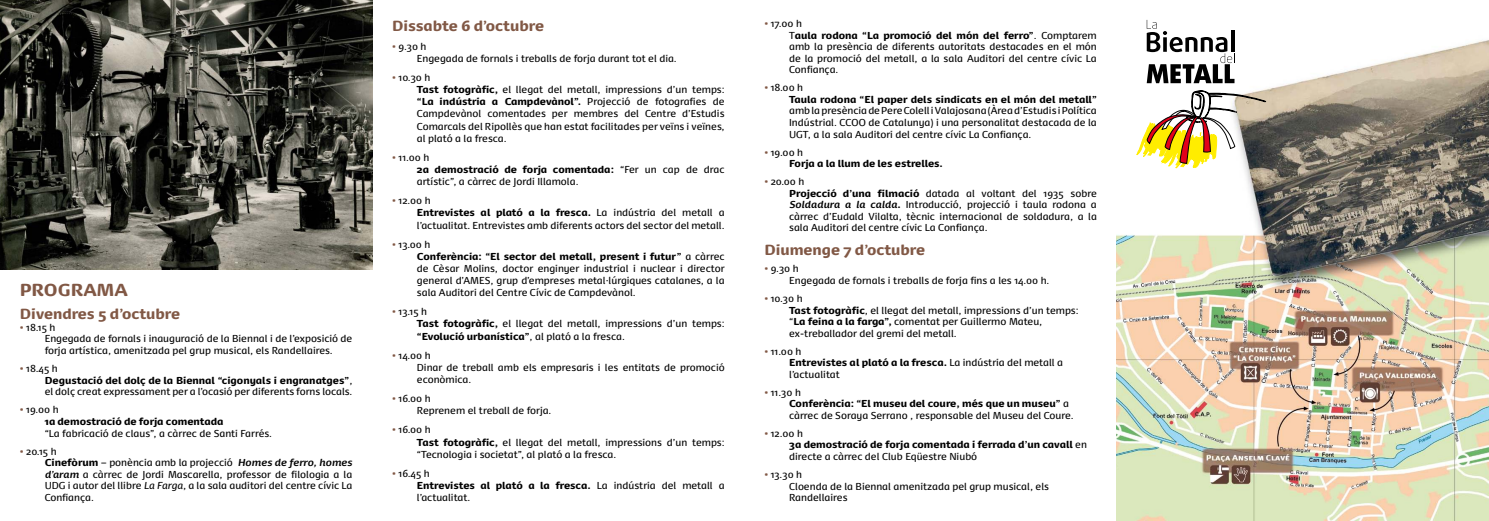
<style>
.page{position:relative;width:1489px;height:521px;background:#fff}
.page>*{position:absolute;margin:0;border:0;box-sizing:border-box;transform-origin:0 0}
.t1{font:900 16.62px "Dancer Pro";letter-spacing:-.015em;color:#815845}
.t2{font:900 14px "Dancer Pro";color:#815845}
.t3{font:9.62px/12.2px "Dancer Pro";color:#000}
.t4{font:900 9.62px/11.5px "Dancer Pro";color:#000}
.s1{color:#815845}
.s2{font-weight:900}
.s3{font-weight:400;color:#815845}
.s4{font-weight:400}
.s5{font-weight:700;font-style:italic}
.s6{font-style:italic}
</style>
<div class="page">
<img style="left:1116px;top:30px;width:372px;height:491px">
<img style="left:0;top:0;width:372px;height:270px">
<svg style="left:1136px;top:91px;width:129px;height:77px"></svg>
<svg style="left:1146px;top:20px;width:88px;height:63px"></svg>
<h1 class="t1" style="left:20px;top:277px;width:109px">PROGRAMA</h1>
<h2 class="t2" style="left:20px;top:303px;width:162px">Divendres 5 d’octubre</h2>
<p class="t3" style="left:45px;top:321px;width:309px;line-height:11.6px;text-indent:-25px"><span class="s1">•</span> 18.15 h<br>Engegada de fornals i inauguració de la Biennal i de l’exposició de forja artística, amenitzada pel grup musical, els Randellaires.</p>
<p class="t3" style="left:45px;top:362px;width:309px;line-height:11.6px;text-indent:-25px"><span class="s1">•</span> 18.45 h<br><span class="s2">Degustació del dolç de la Biennal “cigonyals i engranatges”</span>, el dolç creat expressament per a l’ocasió per diferents forns locals.</p>
<p class="t4" style="left:45px;top:403px;width:180px;text-indent:-25px"><span class="s3">•</span> <span class="s4">19.00 h<br></span>1a demostració de forja comentada</p>
<p class="t3" style="left:45px;top:426px;width:229px">“La fabricació de claus”, a càrrec de Santi Farrés.</p>
<p class="t3" style="left:45px;top:445px;width:309px;line-height:11.6px;text-indent:-25px"><span class="s1">•</span> 20.15 h<br><span class="s2">Cinefòrum</span> – ponència amb la projecció <span class="s5">Homes de ferro, homes d’aram</span> a càrrec de Jordi Mascarella, professor de filologia a la UDG i autor del llibre <span class="s6">La Farga</span>, a la sala auditori del centre cívic La Confiança.</p>
<h2 class="t2" style="left:392px;top:15px;width:153px">Dissabte 6 d’octubre</h2>
<p class="t3" style="left:417px;top:40px;width:261px;text-indent:-25px"><span class="s1">•</span> 9.30 h<br>Engegada de fornals i treballs de forja durant tot el dia.</p>
<p class="t3" style="left:417px;top:71px;width:309px;text-indent:-25px"><span class="s1">•</span> 10.30 h<br><span class="s2">Tast fotogràfic,</span> el llegat del metall, impressions d’un temps: <span class="s2">“La indústria a Campdevànol”.</span> Projecció de fotografies de Campdevànol comentades per membres del Centre d’Estudis Comarcals del Ripollès que han estat facilitades per veïns i veïnes, al plató a la fresca.</p>
<p class="t3" style="left:417px;top:151px;width:309px;text-indent:-25px"><span class="s1">•</span> 11.00 h<br><span class="s2">2a demostració de forja comentada:</span> “Fer un cap de drac artístic”, a càrrec de Jordi Illamola.</p>
<p class="t3" style="left:417px;top:194px;width:309px;text-indent:-25px"><span class="s1">•</span> 12.00 h<br><span class="s2">Entrevistes al plató a la fresca.</span> La indústria del metall a l’actualitat. Entrevistes amb diferents actors del sector del metall.</p>
<p class="t3" style="left:417px;top:237px;width:309px;text-indent:-25px"><span class="s1">•</span> 13.00 h<br><span class="s2">Conferència: “El sector del metall, present i futur”</span> a càrrec de Cèsar Molins, doctor enginyer industrial i nuclear i director general d’AMES, grup d’empreses metal·lúrgiques catalanes, a la sala Auditori del Centre Cívic de Campdevànol.</p>
<p class="t3" style="left:417px;top:305px;width:309px;text-indent:-25px"><span class="s1">•</span> 13.15 h<br><span class="s2">Tast fotogràfic,</span> el llegat del metall, impressions d’un temps: <span class="s2">“Evolució urbanística”</span>, al plató a la fresca.</p>
<p class="t3" style="left:417px;top:349px;width:309px;text-indent:-25px"><span class="s1">•</span> 14.00 h<br>Dinar de treball amb els empresaris i les entitats de promoció econòmica.</p>
<p class="t3" style="left:417px;top:392px;width:136px;text-indent:-25px"><span class="s1">•</span> 16.00 h<br>Reprenem el treball de forja.</p>
<p class="t3" style="left:417px;top:423px;width:309px;text-indent:-25px"><span class="s1">•</span> 16.00 h<br><span class="s2">Tast fotogràfic,</span> el llegat del metall, impressions d’un temps: “Tecnologia i societat”, al plató a la fresca.</p>
<p class="t3" style="left:417px;top:467px;width:309px;text-indent:-25px"><span class="s1">•</span> 16.45 h<br><span class="s2">Entrevistes al plató a la fresca.</span> La indústria del metall a l’actualitat.</p>
<p class="t3" style="left:789px;top:17px;width:309px;line-height:11.5px;text-indent:-25px"><span class="s1">•</span> 17.00 h<br>T<span class="s2">aula rodona “La promoció del món del ferro”</span>. Comptarem amb la presència de diferents autoritats destacades en el món de la promoció del metall, a la sala Auditori del centre cívic La Confiança.</p>
<p class="t4" style="left:789px;top:81px;width:309px;text-indent:-25px"><span class="s3">•</span> <span class="s4">18.00 h<br></span>Taula rodona “El paper dels sindicats en el món del metall”</p>
<p class="t3" style="left:789px;top:105px;width:309px;line-height:11.5px;text-align:justify">amb la presència de Pere Colell i Valajosana (Àrea d’Estudis i Política Indústrial. CCOO de Catalunya) i una personalitat destacada de la UGT, a la sala Auditori del centre cívic La Confiança.</p>
<p class="t4" style="left:789px;top:146px;width:155px;text-indent:-25px"><span class="s3">•</span> <span class="s4">19.00 h<br></span>Forja a la llum de les estrelles.</p>
<p class="t3" style="left:789px;top:175px;width:309px;line-height:11.5px;text-indent:-25px"><span class="s1">•</span> 20.00 h<br><span class="s2">Projecció d’una filmació</span> datada al voltant del 1935 sobre <span class="s5">Soldadura a la calda</span><span class="s2">.</span> Introducció, projecció i taula rodona a càrrec d’Eudald Vilalta, tècnic internacional de soldadura, a la sala Auditori del centre cívic La Confiança.</p>
<h2 class="t2" style="left:764px;top:239px;width:162px">Diumenge 7 d’octubre</h2>
<p class="t3" style="left:789px;top:263px;width:262px;line-height:11.5px;text-indent:-25px"><span class="s1">•</span> 9.30 h<br>Engegada de fornals i treballs de forja fins a les 14.00 h.</p>
<p class="t3" style="left:789px;top:292px;width:291px;line-height:11.5px;text-indent:-25px"><span class="s1">•</span> 10.30 h<br><span class="s2">Tast fotogràfic</span>, el llegat del metall, impressions d’un temps: “<span class="s2">La feina a la farga”,</span> comentat per Guillermo Mateu, ex-treballador del gremi del metall.</p>
<p class="t3" style="left:789px;top:345px;width:275px;line-height:11.5px;text-indent:-25px"><span class="s1">•</span> 11.00 h<br><span class="s2">Entrevistes al plató a la fresca.</span> La indústria del metall a l’actualitat</p>
<p class="t3" style="left:789px;top:386px;width:286px;line-height:11.5px;text-indent:-25px"><span class="s1">•</span> 11.30 h<br><span class="s2">Conferència: “El museu del coure, més que un museu”</span> a càrrec de Soraya Serrano , responsable del Museu del Coure.</p>
<p class="t4" style="left:789px;top:427px;width:299px;text-indent:-25px"><span class="s3">•</span> <span class="s4">12.00 h<br></span>3a demostració de forja comentada i ferrada d’un cavall <span class="s4">en directe a càrrec del Club Eqüestre Niubó</span></p>
<p class="t3" style="left:789px;top:468px;width:261px;line-height:11.5px;text-indent:-25px"><span class="s1">•</span> 13.30 h<br>Cloenda de la Biennal amenitzada pel grup musical, els<br>Randellaires</p>
</div>
